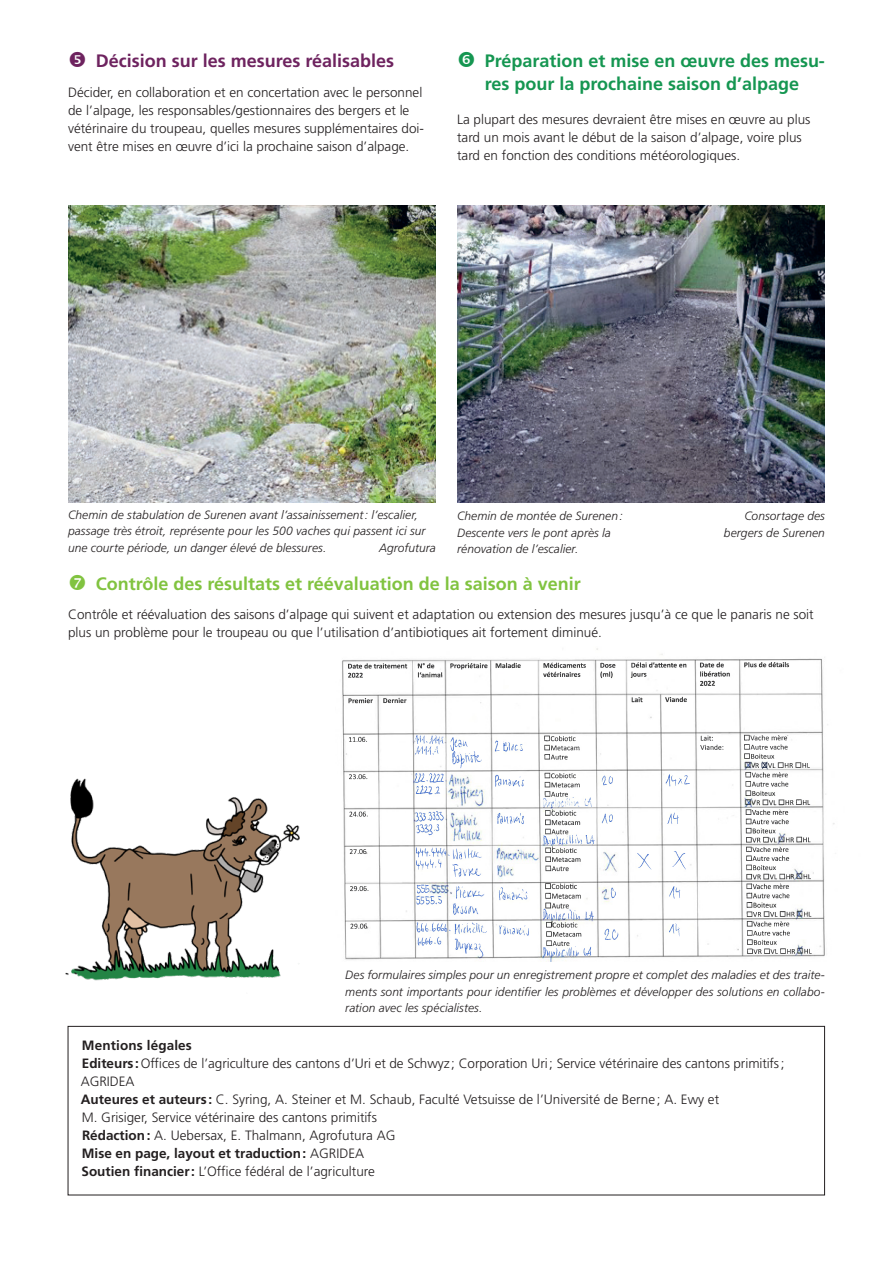
<style>
.page{position:relative;width:893px;height:1263px;background:#fff}
.page>*{position:absolute;margin:0;border:0;box-sizing:border-box;transform-origin:0 0}
.Überschrift_2_vor_1{font:700 18px/22.5px "Frutiger LT Pro";color:#159651}
.Überschrift_2_vor_1-2{font:700 18px "Frutiger LT Pro";color:#81c340}
.Überschrift_2_vor_1-3{font:700 18px "Frutiger LT Pro";color:#6e235f}
.Standard_Grundschrif{font:300 13.5px/18px "Frutiger LT Pro";color:#231f20}
.Standard_Grundschrif-2{font:700 13.5px "Frutiger LT Pro";color:#231f20}
.legenden{font:italic 300 12px/16.5px "Frutiger LT Pro";letter-spacing:.005em;color:#231f20;text-align:justify}
.s1{font-weight:700}
.s2{font-weight:300}
</style>
<div class="page">
<div style="left:68px;top:1026px;width:757px;height:169px;border:1px solid #231f20"></div>
<img style="left:65px;top:778px;width:235px;height:203px">
<img style="left:68px;top:205px;width:368px;height:297px">
<img style="left:457px;top:206px;width:368px;height:296px">
<img style="left:342px;top:648px;width:493px;height:313px">
<img style="left:348px;top:661px;width:464px;height:294px">
<img style="left:745px;top:734px;width:65px;height:36px">
<img style="left:416px;top:735px;width:273px;height:222px">
<img style="left:543px;top:884px;width:51px;height:34px">
<p class="Überschrift_2_vor_1-3" style="left:96px;top:50px;width:300px">Décision sur les mesures réalisables</p>
<p class="Standard_Grundschrif" style="left:68px;top:84px;width:358px">Décider, en collaboration et en concertation avec le personnel de l’alpage, les responsables/gestionnaires des bergers et le vétérinaire du troupeau, quelles mesures supplémentaires doi&shy;vent être mises en œuvre d’ici la prochaine saison d’alpage.</p>
<p class="Überschrift_2_vor_1" style="left:485px;top:50px;width:342px">Préparation et mise en œuvre des mesu&shy;res pour la prochaine saison d’alpage</p>
<p class="Standard_Grundschrif" style="left:457px;top:111px;width:355px">La plupart des mesures devraient être mises en œuvre au plus tard un mois avant le début de la saison d’alpage, voire plus tard en fonction des conditions météorologiques.</p>
<p class="legenden" style="left:68px;top:506px;width:359px;text-align:left">Chemin de stabulation de Surenen avant l’assainissement: l’escalier, passage très étroit, représente pour les 500 vaches qui passent ici sur une courte période, un danger élevé de blessures.</p>
<p class="legenden" style="left:379px;top:539px;width:58px">Agrofutura</p>
<p class="legenden" style="left:457px;top:508px;width:167px">Chemin de montée de Surenen:</p>
<p class="legenden" style="left:744px;top:508px;width:82px">Consortage des</p>
<p class="legenden" style="left:457px;top:524px;width:155px">Descente vers le pont après la</p>
<p class="legenden" style="left:724px;top:524px;width:103px">bergers de Surenen</p>
<p class="legenden" style="left:457px;top:541px;width:123px">rénovation de l’escalier.</p>
<p class="Überschrift_2_vor_1-2" style="left:96px;top:573px;width:487px">Contrôle des résultats et réévaluation de la saison à venir</p>
<p class="Standard_Grundschrif" style="left:68px;top:606px;width:747px">Contrôle et réévaluation des saisons d’alpage qui suivent et adaptation ou extension des mesures jusqu’à ce que le panaris ne soit plus un problème pour le troupeau ou que l’utilisation d’antibiotiques ait fortement diminué.</p>
<p class="legenden" style="left:345px;top:967px;width:481px">Des formulaires simples pour un enregistrement propre et complet des maladies et des traite&shy;ments sont importants pour identifier les problèmes et développer des solutions en collabo&shy;ration avec les spécialistes.</p>
<p class="Standard_Grundschrif-2" style="left:82px;top:1037px;width:112px">Mentions légales</p>
<p class="Standard_Grundschrif" style="left:81px;top:1054px;width:705px"><span class="s1">Editeurs :</span>Offices de l’agriculture des cantons d’Uri et de Schwyz ; Corporation Uri; Service vétérinaire des cantons primitifs;<br>AGRIDEA</p>
<p class="Standard_Grundschrif" style="left:81px;top:1090px;width:640px"><span class="s1">Auteures et auteurs :</span> C. Syring, A. Steiner et M. Schaub, Faculté Vetsuisse de l’Université de Berne ; A. Ewy et</p>
<p class="Standard_Grundschrif" style="left:82px;top:1108px;width:297px">M. Grisiger, Service vétérinaire des cantons primitifs</p>
<p class="Standard_Grundschrif" style="left:82px;top:1126px;width:315px"><span class="s1">Rédaction:</span> A. Uebersax, E. Thalmann, Agrofutura AG</p>
<p class="Standard_Grundschrif-2" style="left:82px;top:1145px;width:284px">Mise en page, layout et traduction: <span class="s2">AGRIDEA</span></p>
<p class="Standard_Grundschrif" style="left:82px;top:1162px;width:295px"><span class="s1">Soutien financier:</span> L’Office fédéral de l’agriculture</p>
</div>
